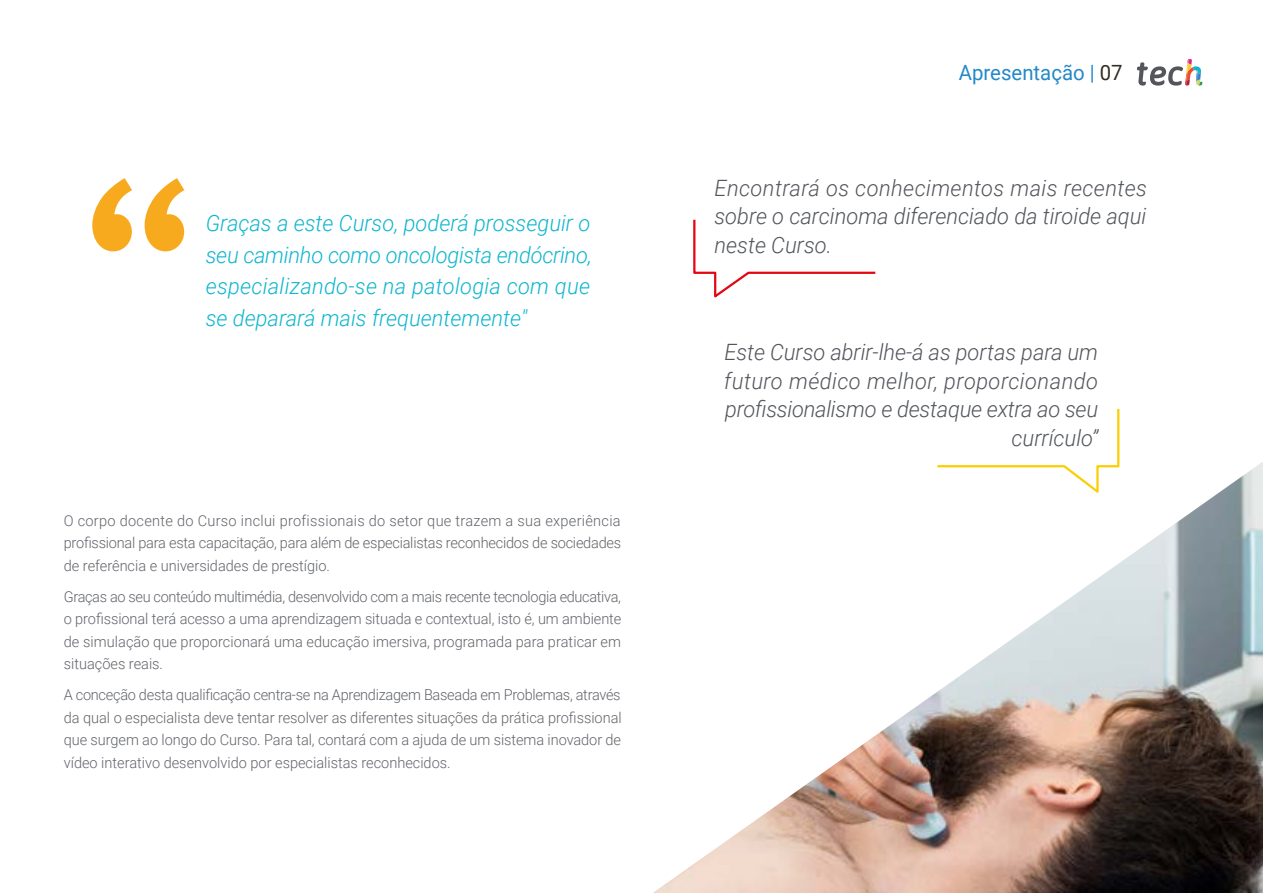
<style>
.page{position:relative;width:1263px;height:893px;background:#fff}
.page>*{position:absolute;margin:0;border:0;box-sizing:border-box;transform-origin:0 0}
.t1{font:italic 300 22.5px/28.5px "Roboto";color:#52555b;text-align:right}
.t2{font:italic 300 22.5px/31.5px "Roboto";color:#0fb6cf;text-align:justify}
.t3{font:21px "Roboto";color:#2488c9}
.t4{font:300 15px/22.5px "Roboto";color:#61646a;text-align:justify}
.s1{color:#312e20}
</style>
<div class="page">
<svg style="left:92px;top:178px;width:92px;height:73px"></svg>
<img style="left:653px;top:462px;width:610px;height:431px">
<svg style="left:1137px;top:59px;width:65px;height:27px"></svg>
<svg style="left:935px;top:408px;width:185px;height:88px"></svg>
<svg style="left:693px;top:219px;width:183px;height:79px"></svg>
<h1 class="t2" style="left:206px;top:207px;width:388px">Graças a este Curso, poderá prosseguir o seu caminho como oncologista endócrino, especializando-se na patologia com que se deparará mais frequentemente"</h1>
<p class="t4" style="left:64px;top:509px;width:559px">O corpo docente do Curso inclui profissionais do setor que trazem a sua experiência profissional para esta capacitação, para além de especialistas reconhecidos de sociedades de referência e universidades de prestígio.</p>
<p class="t4" style="left:64px;top:585px;width:559px">Graças ao seu conteúdo multimédia, desenvolvido com a mais recente tecnologia educativa, o profissional terá acesso a uma aprendizagem situada e contextual, isto é, um ambiente de simulação que proporcionará uma educação imersiva, programada para praticar em situações reais.</p>
<p class="t4" style="left:64px;top:683px;width:559px">A conceção desta qualificação centra-se na Aprendizagem Baseada em Problemas, através da qual o especialista deve tentar resolver as diferentes situações da prática profissional que surgem ao longo do Curso. Para tal, contará com a ajuda de um sistema inovador de vídeo interativo desenvolvido por especialistas reconhecidos.</p>
<h2 class="t3" style="left:959px;top:57px;width:165px">Apresentação | <span class="s1">07</span></h2>
<h1 class="t1" style="left:714px;top:173px;width:434px;text-align:justify">Encontrará os conhecimentos mais recentes sobre o carcinoma diferenciado da tiroide aqui neste Curso.</h1>
<h1 class="t1" style="left:724px;top:337px;width:375px">Este Curso abrir-lhe-á as portas para um futuro médico melhor, proporcionando profissionalismo e destaque extra ao seu currículo”</h1>
</div>
